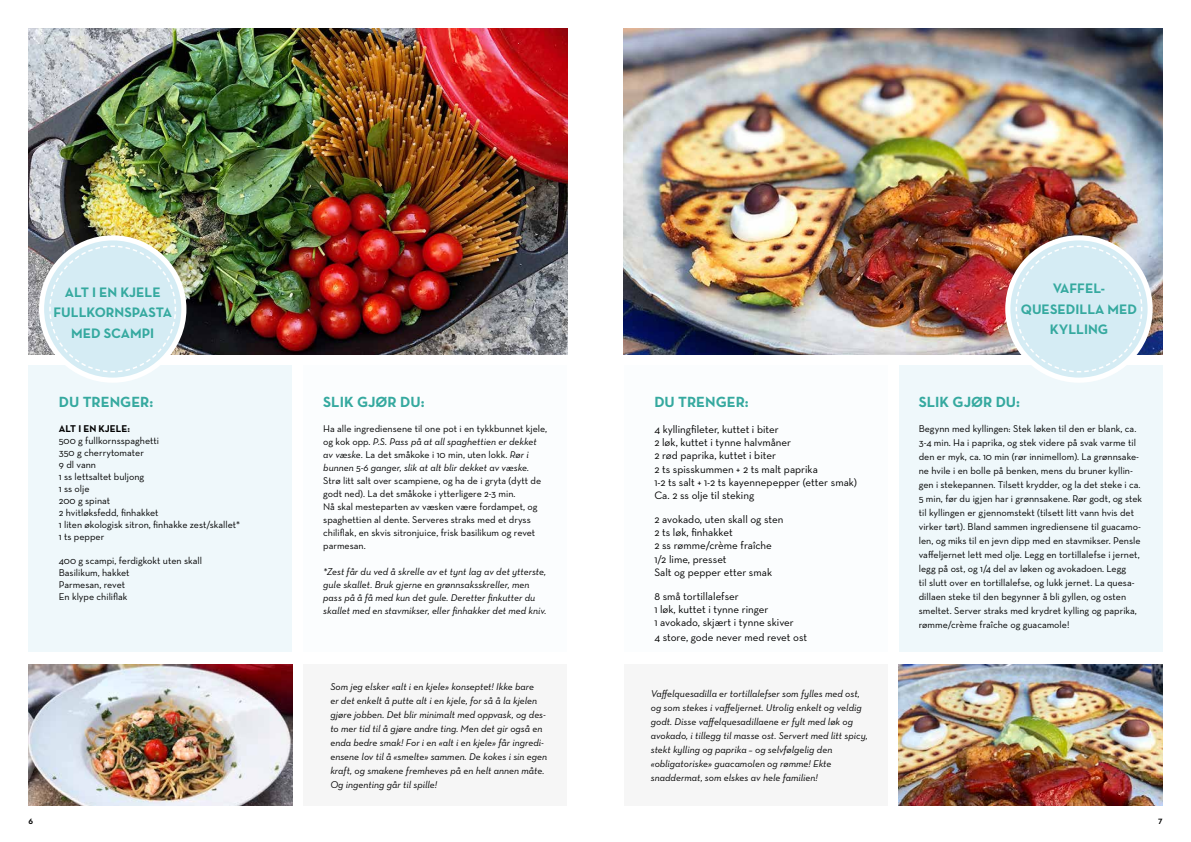
<style>
.page{position:relative;width:1191px;height:842px;background:#fff}
.page>*{position:absolute;margin:0;border:0;box-sizing:border-box;transform-origin:0 0}
.t1{font:700 15px "Neutra Text";color:#35a99f}
.t2{font:700 14px/20.5px "Neutra Text";color:#35a99f;text-align:center}
.t3{font:11px/13.2px "Neutra Text";color:#000}
.t4{font:10px/14px "Neutra Text";color:#000}
.t5{font:italic 10px/14px "Neutra Text";color:#000}
.t6{font:700 10px "Neutra Text";color:#000}
.t7{font:700 10px "Neutra Disp";color:#000}
.s1{font-style:normal}
</style>
<div class="page">
<img style="left:28px;top:28px;width:539px;height:326px">
<div style="left:28px;top:366px;width:264px;height:286px;background:#eff8fb"></div>
<div style="left:303px;top:664px;width:264px;height:142px;background:#f6f6f6"></div>
<img style="left:28px;top:664px;width:264px;height:142px">
<div style="left:303px;top:366px;width:264px;height:286px;background:#fbfdfe"></div>
<svg style="left:42px;top:238px;width:142px;height:142px"></svg>
<div style="left:39px;top:235px;width:147px;height:148px;border:5px solid #fff;border-radius:50%"></div>
<svg style="left:49px;top:245px;width:128px;height:128px;background:#d6e9ef"></svg>
<img style="left:624px;top:28px;width:538px;height:326px">
<div style="left:624px;top:366px;width:263px;height:286px;background:#fbfdfe"></div>
<div style="left:624px;top:664px;width:263px;height:142px;background:#f6f6f6"></div>
<img style="left:899px;top:664px;width:263px;height:142px">
<div style="left:899px;top:366px;width:263px;height:286px;background:#eff8fb"></div>
<svg style="left:1007px;top:238px;width:143px;height:142px"></svg>
<div style="left:1005px;top:235px;width:147px;height:148px;border:5px solid #fff;border-radius:50%"></div>
<svg style="left:1014px;top:245px;width:129px;height:128px;background:#d7e9ef"></svg>
<h2 class="t2" style="left:53px;top:281px;width:120px">ALT I EN KJELE<br>FULLKORNSPASTA<br>MED SCAMPI</h2>
<h1 class="t1" style="left:59px;top:393px;width:96px">DU TRENGER:</h1>
<h1 class="t1" style="left:323px;top:393px;width:103px">SLIK GJØR DU:</h1>
<p class="t6" style="left:59px;top:423px;width:73px">ALT I EN KJELE:</p>
<p class="t4" style="left:59px;top:435px;width:183px;line-height:12px">500 g fullkornsspaghetti<br>350 g cherrytomater<br>9 dl vann<br>1 ss lettsaltet buljong<br>1 ss olje<br>200 g spinat<br>2 hvitløksfedd, finhakket<br>1 liten økologisk sitron, finhakke zest/skallet*<br>1 ts pepper</p>
<p class="t4" style="left:59px;top:555px;width:145px;line-height:12px">400 g scampi, ferdigkokt uten skall<br>Basilikum, hakket<br>Parmesan, revet<br>En klype chiliflak</p>
<p class="t5" style="left:323px;top:422px;width:225px;line-height:13px"><span class="s1">Ha alle ingrediensene til one pot i en tykkbunnet kjele, og kok opp.</span> P.S. Pass på at all spaghettien er dekket av væske. <span class="s1">La det småkoke i 10 min, uten lokk.</span> Rør i bunnen 5-6 ganger, slik at alt blir dekket av væske.</p>
<p class="t4" style="left:323px;top:474px;width:219px;line-height:13px">Strø litt salt over scampiene, og ha de i gryta (dytt de godt ned). La det småkoke i ytterligere 2-3 min.<br>Nå skal mesteparten av væsken være fordampet, og spaghettien al dente. Serveres straks med et dryss chiliflak, en skvis sitronjuice, frisk basilikum og revet parmesan.</p>
<p class="t5" style="left:323px;top:565px;width:225px;line-height:13px">*Zest får du ved å skrelle av et tynt lag av det ytterste, gule skallet. Bruk gjerne en grønnsaksskreller, men pass på å få med kun det gule. Deretter finkutter du skallet med en stavmikser, eller finhakker det med kniv.</p>
<p class="t7" style="left:28px;top:814px;width:6px">6</p>
<p class="t5" style="left:330px;top:679px;width:218px">Som jeg elsker «alt i en kjele» konseptet! Ikke bare<br>er det enkelt å putte alt i en kjele, for så å la kjelen gjøre jobben. Det blir minimalt med oppvask, og des&shy;to mer tid til å gjøre andre ting. Men det gir også en enda bedre smak! For i en «alt i en kjele» får ingredi&shy;ensene lov til å «smelte» sammen. De kokes i sin egen kraft, og smakene fremheves på en helt annen måte.<br>Og ingenting går til spille!</p>
<h2 class="t2" style="left:1020px;top:278px;width:118px">VAFFEL-<br>QUESEDILLA MED<br>KYLLING</h2>
<h1 class="t1" style="left:654px;top:393px;width:96px">DU TRENGER:</h1>
<h1 class="t1" style="left:918px;top:393px;width:103px">SLIK GJØR DU:</h1>
<p class="t3" style="left:654px;top:422px;width:204px">4 kyllingfileter, kuttet i biter<br>2 løk, kuttet i tynne halvmåner<br>2 rød paprika, kuttet i biter<br>2 ts spisskummen + 2 ts malt paprika<br>1-2 ts salt + 1-2 ts kayennepepper (etter smak)<br>Ca. 2 ss olje til steking</p>
<p class="t3" style="left:654px;top:512px;width:131px">2 avokado, uten skall og sten<br>2 ts løk, finhakket<br>2 ss rømme/crème fraîche<br>1/2 lime, presset<br>Salt og pepper etter smak</p>
<p class="t3" style="left:654px;top:589px;width:141px">8 små tortillalefser<br>1 løk, kuttet i tynne ringer<br>1 avokado, skjært i tynne skiver</p>
<p class="t3" style="left:654px;top:630px;width:154px">4 store, gode never med revet ost</p>
<p class="t4" style="left:918px;top:422px;width:225px">Begynn med kyllingen: Stek løken til den er blank, ca.<br>3-4 min. Ha i paprika, og stek videre på svak varme til den er myk, ca. 10 min (rør innimellom). La grønnsake&shy;ne hvile i en bolle på benken, mens du bruner kyllin&shy;gen i stekepannen. Tilsett krydder, og la det steke i ca.<br>5 min, før du igjen har i grønnsakene. Rør godt, og stek til kyllingen er gjennomstekt (tilsett litt vann hvis det virker tørt). Bland sammen ingrediensene til guacamo&shy;len, og miks til en jevn dipp med en stavmikser. Pensle vaffeljernet lett med olje. Legg en tortillalefse i jernet, legg på ost, og 1/4 del av løken og avokadoen. Legg<br>til slutt over en tortillalefse, og lukk jernet. La quesa&shy;dillaen steke til den begynner å bli gyllen, og osten smeltet. Server straks med krydret kylling og paprika, rømme/crème fraîche og guacamole!</p>
<p class="t5" style="left:651px;top:686px;width:218px">Vaffelquesadilla er tortillalefser som fylles med ost, og som stekes i vaffeljernet. Utrolig enkelt og veldig godt. Disse vaffelquesadillaene er fylt med løk og avokado, i tillegg til masse ost. Servert med litt spicy, stekt kylling og paprika – og selvfølgelig den «obligatoriske» guacamolen og rømme! Ekte snaddermat, som elskes av hele familien!</p>
<p class="t7" style="left:1158px;top:814px;width:6px">7</p>
</div>
